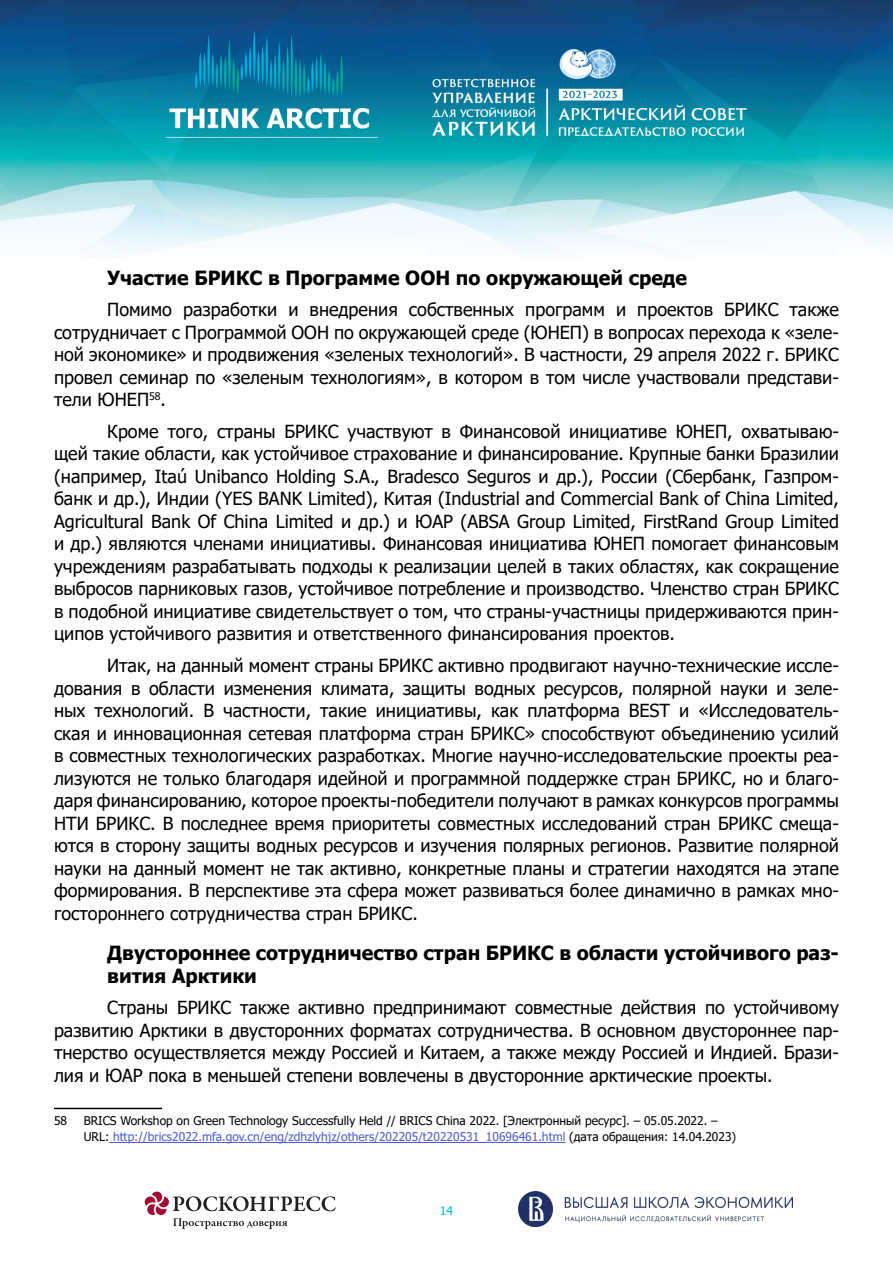
<style>
.page{position:relative;width:893px;height:1263px;background:#fff}
.page>*{position:absolute;margin:0;border:0;box-sizing:border-box;transform-origin:0 0}
.заголовок_нумер{font:700 19.5px/22.5px "Tahoma";color:#000}
.Основной_текст{font:18px/22.5px "Tahoma";color:#000;text-align:justify}
.сноски{font:12px/16.5px "Tahoma";color:#000}
.t1{font:12px "Tahoma";color:#00b5da}
.s1{color:#4f5cd6}
</style>
<div class="page">
<img style="left:0;top:0;width:893px;height:252px">
<img style="left:519px;top:1191px;width:274px;height:35px">
<svg style="left:145px;top:1191px;width:191px;height:38px"></svg>
<hr style="left:54px;top:1108px;width:108px;height:1px;background:#000">
<hr style="left:109px;top:1142px;width:456px;height:1px;background:#4f5cd6">
<p class="заголовок_нумер" style="left:107px;top:267px;width:581px">Участие БРИКС в Программе ООН по окружающей среде</p>
<p class="Основной_текст" style="left:54px;top:300px;width:786px;text-indent:53px">Помимо разработки и внедрения собственных программ и проектов БРИКС также сотрудничает с Программой ООН по окружающей среде (ЮНЕП) в вопросах перехода к «зеле&shy;ной экономике» и продвижения «зеленых технологий». В частности, 29 апреля 2022 г. БРИКС провел семинар по «зеленым технологиям», в котором в том числе участвовали представи&shy;тели ЮНЕП<sup>58</sup>.</p>
<p class="Основной_текст" style="left:54px;top:421px;width:786px;text-indent:53px">Кроме того, страны БРИКС участвуют в Финансовой инициативе ЮНЕП, охватываю&shy;щей такие области, как устойчивое страхование и финансирование. Крупные банки Бразилии (например, Itaú Unibanco Holding S.A., Bradesco Seguros и др.), России (Сбербанк, Газпром&shy;банк и др.), Индии (YES BANK Limited), Китая (Industrial and Commercial Bank of China Limited, Agricultural Bank Of China Limited и др.) и ЮАР (ABSA Group Limited, FirstRand Group Limited и др.) являются членами инициативы. Финансовая инициатива ЮНЕП помогает финансовым учреждениям разрабатывать подходы к реализации целей в таких областях, как сокращение выбросов парниковых газов, устойчивое потребление и производство. Членство стран БРИКС в подобной инициативе свидетельствует о том, что страны-участницы придерживаются прин&shy;ципов устойчивого развития и ответственного финансирования проектов.</p>
<p class="Основной_текст" style="left:54px;top:655px;width:786px;text-indent:53px">Итак, на данный момент страны БРИКС активно продвигают научно-технические иссле&shy;дования в области изменения климата, защиты водных ресурсов, полярной науки и зеле&shy;ных технологий. В частности, такие инициативы, как платформа BEST и «Исследователь&shy;ская и инновационная сетевая платформа стран БРИКС» способствуют объединению усилий в совместных технологических разработках. Многие научно-исследовательские проекты реа&shy;лизуются не только благодаря идейной и программной поддержке стран БРИКС, но и благо&shy;даря финансированию, которое проекты-победители получают в рамках конкурсов программы НТИ БРИКС. В последнее время приоритеты совместных исследований стран БРИКС смеща&shy;ются в сторону защиты водных ресурсов и изучения полярных регионов. Развитие полярной науки на данный момент не так активно, конкретные планы и стратегии находятся на этапе формирования. В перспективе эта сфера может развиваться более динамично в рамках мно&shy;гостороннего сотрудничества стран БРИКС.</p>
<p class="заголовок_нумер" style="left:107px;top:942px;width:733px">Двустороннее сотрудничество стран БРИКС в области устойчивого раз&shy;вития Арктики</p>
<p class="Основной_текст" style="left:54px;top:997px;width:786px;text-indent:53px">Страны БРИКС также активно предпринимают совместные действия по устойчивому развитию Арктики в двусторонних форматах сотрудничества. В основном двустороннее пар&shy;тнерство осуществляется между Россией и Китаем, а также между Россией и Индией. Брази&shy;лия и ЮАР пока в меньшей степени вовлечены в двусторонние арктические проекты.</p>
<p class="сноски" style="left:54px;top:1113px;width:15px">58</p>
<p class="сноски" style="left:84px;top:1113px;width:654px">BRICS Workshop on Green Technology Successfully Held // BRICS China 2022. [Электронный ресурс]. – 05.05.2022. –<br>URL: <span class="s1">http://brics2022.mfa.gov.cn/eng/zdhzlyhjz/others/202205/t20220531_10696461.html</span> (дата обращения: 14.04.2023)</p>
<p class="t1" style="left:440px;top:1203px;width:15px">14</p>
</div>
